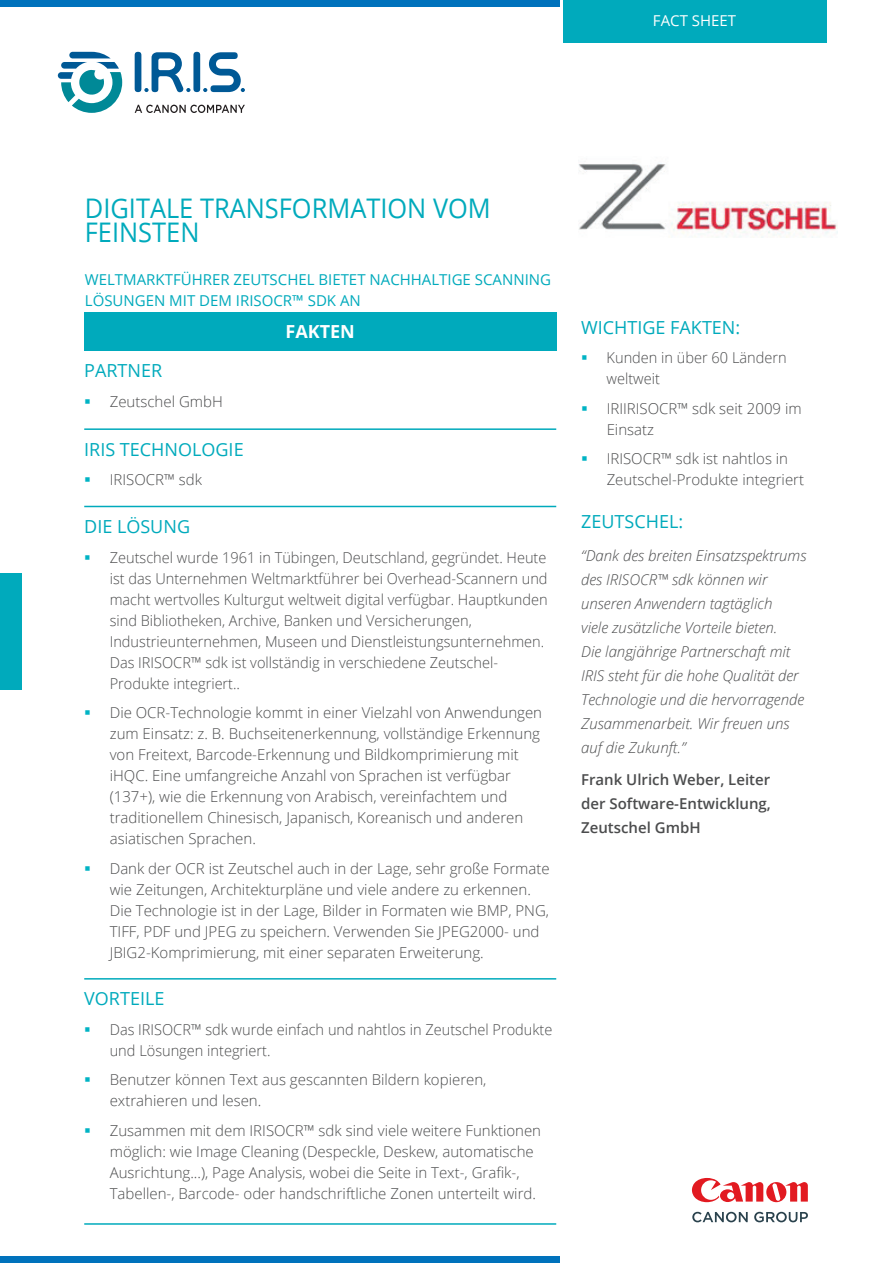
<style>
.page{position:relative;width:893px;height:1263px;background:#fff}
.page>*{position:absolute;margin:0;border:0;box-sizing:border-box;transform-origin:0 0}
.t1{font:27px/24px "Open Sans";color:#00aabc;scale:.94 1}
.t2{font:18px "Open Sans";color:#00aabc}
.t3{font:700 18px "Open Sans";color:#fff}
.t4{font:300 15px/21px "Open Sans";color:#4b4c4d}
.t5{font:italic 300 15px/24px "Open Sans";color:#4b4c4d}
.t6{font:15px/21.6px "Open Sans";color:#00aabc}
.t7{font:600 15px/24px "Open Sans";color:#4b4c4d;text-align:justify}
.t8{font:15px "Open Sans";color:#fff}
</style>
<div class="page">
<div style="left:563px;top:0;width:263px;height:43px;background:#00aabc"></div>
<div style="left:84px;top:312px;width:472px;height:38px;background:#00aabc"></div>
<hr style="left:84px;top:428px;width:472px;height:2px;background:#00aabc">
<hr style="left:84px;top:506px;width:472px;height:1px;background:#00aabc">
<hr style="left:84px;top:978px;width:472px;height:1px;background:#00aabc">
<hr style="left:84px;top:1223px;width:472px;height:2px;background:#00aabc">
<div style="left:0;top:573px;width:21px;height:117px;background:#00aabc"></div>
<img style="left:578px;top:163px;width:259px;height:75px">
<svg style="left:692px;top:1212px;width:56px;height:10px"></svg>
<svg style="left:754px;top:1212px;width:54px;height:10px"></svg>
<svg style="left:692px;top:1178px;width:116px;height:24px"></svg>
<div style="left:0;top:0;width:560px;height:6px;background:#0072bc"></div>
<div style="left:0;top:1256px;width:560px;height:7px;background:#0072bc"></div>
<svg style="left:58px;top:52px;width:64px;height:61px"></svg>
<svg style="left:135px;top:105px;width:110px;height:8px"></svg>
<div style="left:135px;top:52px;width:6px;height:40px;background:#005996;border-radius:3px"></div>
<div style="left:193px;top:52px;width:7px;height:40px;background:#005996;border-radius:3px"></div>
<svg style="left:203px;top:52px;width:42px;height:40px"></svg>
<svg style="left:144px;top:52px;width:46px;height:40px"></svg>
<p class="t8" style="left:653px;top:10px;width:85px">FACT SHEET</p>
<h1 class="t1" style="left:85px;top:195px;width:433px">DIGITALE TRANSFORMATION VOM<br>FEINSTEN</h1>
<p class="t6" style="left:85px;top:268px;width:468px">WELTMARKTFÜHRER ZEUTSCHEL BIETET NACHHALTIGE SCANNING<br>LÖSUNGEN MIT DEM IRISOCR™ SDK AN</p>
<p class="t3" style="left:286px;top:319px;width:71px">FAKTEN</p>
<p class="t2" style="left:84px;top:358px;width:80px">PARTNER</p>
<p class="t4" style="left:110px;top:390px;width:115px">Zeutschel GmbH</p>
<p class="t2" style="left:84px;top:437px;width:161px">IRIS TECHNOLOGIE</p>
<p class="t4" style="left:110px;top:469px;width:94px">IRISOCR™ sdk</p>
<p class="t2" style="left:84px;top:514px;width:107px">DIE LÖSUNG</p>
<p class="t4" style="left:110px;top:546px;width:439px">Zeutschel wurde 1961 in Tübingen, Deutschland, gegründet. Heute ist das Unternehmen Weltmarktführer bei Overhead-Scannern und macht wertvolles Kulturgut weltweit digital verfügbar. Hauptkunden sind Bibliotheken, Archive, Banken und Versicherungen, Industrieunternehmen, Museen und Dienstleistungsunternehmen.<br>Das IRISOCR™ sdk ist vollständig in verschiedene Zeutschel-Produkte integriert..</p>
<p class="t4" style="left:110px;top:702px;width:434px">Die OCR-Technologie kommt in einer Vielzahl von Anwendungen zum Einsatz: z. B. Buchseitenerkennung, vollständige Erkennung von Freitext, Barcode-Erkennung und Bildkomprimierung mit iHQC. Eine umfangreiche Anzahl von Sprachen ist verfügbar (137+), wie die Erkennung von Arabisch, vereinfachtem und traditionellem Chinesisch, Japanisch, Koreanisch und anderen asiatischen Sprachen.</p>
<p class="t4" style="left:110px;top:857px;width:441px">Dank der OCR ist Zeutschel auch in der Lage, sehr große Formate wie Zeitungen, Architekturpläne und viele andere zu erkennen.<br>Die Technologie ist in der Lage, Bilder in Formaten wie BMP, PNG, TIFF, PDF und JPEG zu speichern. Verwenden Sie JPEG2000- und JBIG2-Komprimierung, mit einer separaten Erweiterung.</p>
<p class="t2" style="left:84px;top:986px;width:82px">VORTEILE</p>
<p class="t4" style="left:110px;top:1018px;width:444px">Das IRISOCR™ sdk wurde einfach und nahtlos in Zeutschel Produkte und Lösungen integriert.</p>
<p class="t4" style="left:110px;top:1069px;width:378px">Benutzer können Text aus gescannten Bildern kopieren, extrahieren und lesen.</p>
<p class="t4" style="left:110px;top:1119px;width:433px">Zusammen mit dem IRISOCR™ sdk sind viele weitere Funktionen möglich: wie Image Cleaning (Despeckle, Deskew, automatische Ausrichtung...), Page Analysis, wobei die Seite in Text-, Grafik-, Tabellen-, Barcode- oder handschriftliche Zonen unterteilt wird.</p>
<p class="t2" style="left:581px;top:315px;width:161px">WICHTIGE FAKTEN:</p>
<p class="t4" style="left:607px;top:347px;width:182px">Kunden in über 60 Ländern weltweit</p>
<p class="t4" style="left:607px;top:397px;width:196px">IRIIRISOCR™ sdk seit 2009 im<br>Einsatz</p>
<p class="t4" style="left:607px;top:448px;width:199px">IRISOCR™ sdk ist nahtlos in<br>Zeutschel-Produkte integriert</p>
<p class="t2" style="left:581px;top:509px;width:104px">ZEUTSCHEL:</p>
<p class="t5" style="left:581px;top:543px;width:227px">“Dank des breiten Einsatzspektrums des IRISOCR™ sdk können wir unseren Anwendern tagtäglich<br>viele zusätzliche Vorteile bieten.<br>Die langjährige Partnerschaft mit<br>IRIS steht für die hohe Qualität der<br>Technologie und die hervorragende<br>Zusammenarbeit. Wir freuen uns auf die Zukunft.”</p>
<p class="t7" style="left:581px;top:767px;width:191px">Frank Ulrich Weber, Leiter der Software-Entwicklung, Zeutschel GmbH</p>
</div>
